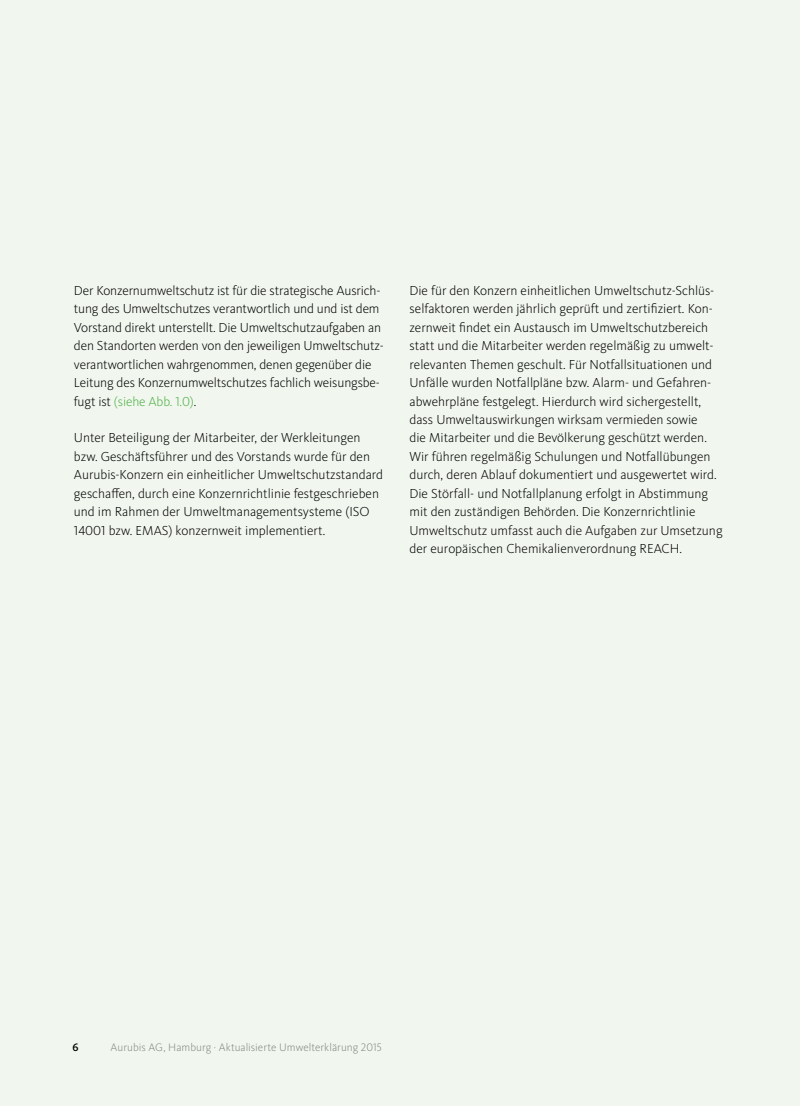
<style>
.page{position:relative;width:800px;height:1106px;background:#fff}
.page>*{position:absolute;margin:0;border:0;box-sizing:border-box;transform-origin:0 0}
.t1{font:300 13.5px/18.5px "Kievit Pro";color:#000}
.t2{font:300 11.25px "Kievit Pro";color:#868786}
.t3{font:500 11.25px "Kievit Pro";color:#000}
.s1{color:#4daf46}
</style>
<div class="page">
<div style="left:0;top:0;width:799px;height:1106px;background:#f1f7ee"></div>
<p class="t1" style="left:74px;top:281px;width:311px">Der Konzernumweltschutz ist für die strategische Ausrich&shy;tung des Umweltschutzes verantwortlich und und ist dem Vorstand direkt unterstellt. Die Umweltschutzaufgaben an den Standorten werden von den jeweiligen Umweltschutz&shy;verantwortlichen wahrgenommen, denen gegenüber die Leitung des Konzernumweltschutzes fachlich weisungsbe&shy;fugt ist <span class="s1">(siehe Abb. 1.0)</span>.</p>
<p class="t1" style="left:74px;top:428px;width:310px">Unter Beteiligung der Mitarbeiter, der Werkleitungen bzw. Geschäftsführer und des Vorstands wurde für den Aurubis-Konzern ein einheitlicher Umweltschutzstandard geschaffen, durch eine Konzernrichtlinie festgeschrieben und im Rahmen der Umweltmanagementsysteme (ISO 14001 bzw. EMAS) konzernweit implementiert.</p>
<p class="t1" style="left:409px;top:281px;width:314px">Die für den Konzern einheitlichen Umweltschutz-Schlüs&shy;selfaktoren werden jährlich geprüft und zertifiziert. Kon&shy;zernweit findet ein Austausch im Umweltschutzbereich statt und die Mitarbeiter werden regelmäßig zu umwelt&shy;relevanten Themen geschult. Für Notfallsituationen und Unfälle wurden Notfallpläne bzw. Alarm- und Gefahren&shy;abwehrpläne festgelegt. Hierdurch wird sichergestellt, dass Umweltauswirkungen wirksam vermieden sowie<br>die Mitarbeiter und die Bevölkerung geschützt werden.<br>Wir führen regelmäßig Schulungen und Notfallübungen durch, deren Ablauf dokumentiert und ausgewertet wird.<br>Die Störfall- und Notfallplanung erfolgt in Abstimmung mit den zuständigen Behörden. Die Konzernrichtlinie Umweltschutz umfasst auch die Aufgaben zur Umsetzung der europäischen Chemikalienverordnung REACH.</p>
<p class="t3" style="left:72px;top:1040px;width:8px">6</p>
<p class="t2" style="left:111px;top:1040px;width:272px">Aurubis AG, Hamburg · Aktualisierte Umwelterklärung 2015</p>
</div>
